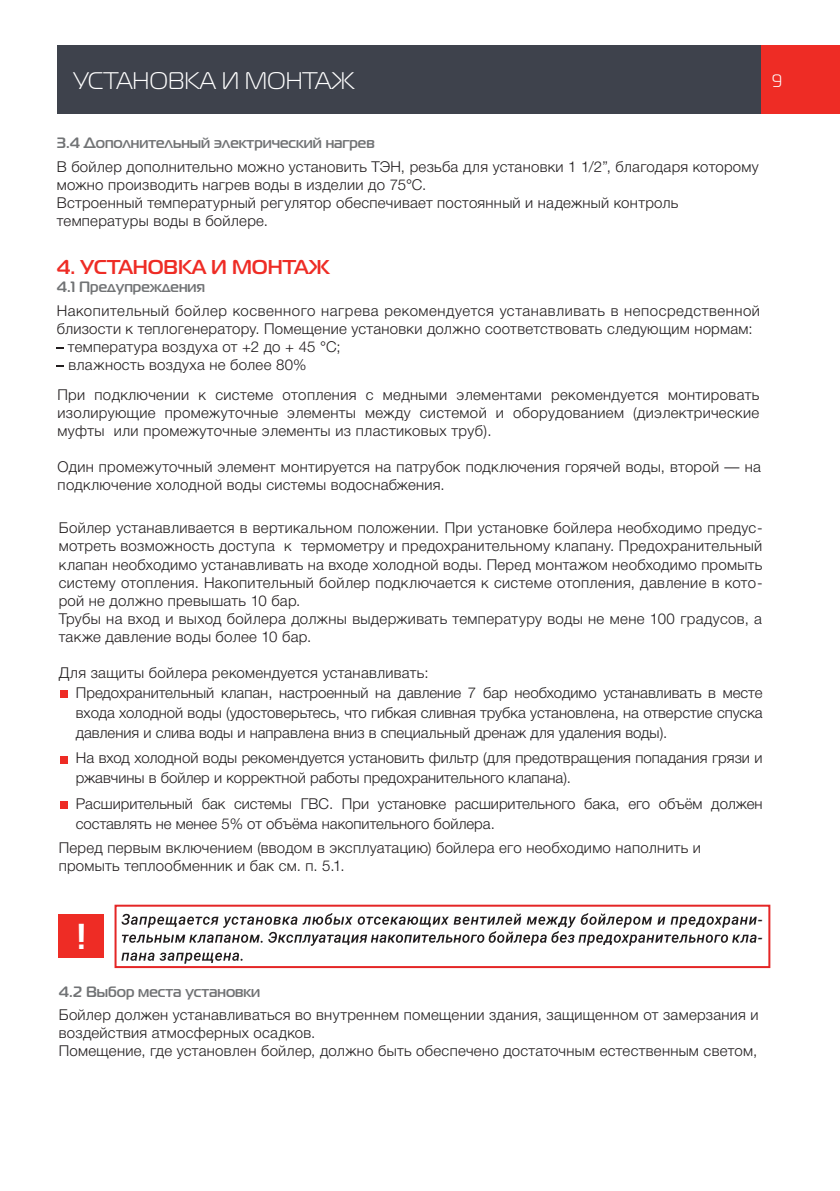
<style>
.page{position:relative;width:840px;height:1191px;background:#fff}
.page>*{position:absolute;margin:0;border:0;box-sizing:border-box;transform-origin:0 0}
.t1{font:700 36px "Magistral C";color:#fff}
.t2{font:24px "Magistral C";color:#fff}
.t3{font:700 20px "Magistral C";color:#ee2c25}
.t4{font:18px "Magistral C";color:#fff}
.t5{font:300 15px/18px "Helvetica Neue Cyr";letter-spacing:.015em;color:#211d1e}
.t6{font:300 15px "Helvetica Neue Cyr";letter-spacing:.035em;color:#211d1e}
.t7{font:700 15px "Magistral C";color:#717375}
.t8{font:italic 500 15px/18px "Roboto";color:#211d1e}
</style>
<div class="page">
<div style="left:748px;top:45px;width:91px;height:68px;background:#ee2c25"></div>
<div style="left:57px;top:45px;width:703px;height:68px;background:#3e424c"></div>
<div style="left:60px;top:690px;width:7px;height:7px;background:#ee2c25"></div>
<div style="left:60px;top:756px;width:7px;height:7px;background:#ee2c25"></div>
<div style="left:60px;top:801px;width:7px;height:8px;background:#ee2c25"></div>
<div style="left:59px;top:913px;width:45px;height:44px;background:#ee2c25"></div>
<svg style="left:121px;top:913px;width:635px;height:33px"></svg>
<svg style="left:121px;top:952px;width:121px;height:11px"></svg>
<div style="left:114px;top:904px;width:656px;height:64px;border:2px solid #e42626"></div>
<h2 class="t2" style="left:74px;top:68px;width:282px">УСТАНОВКА И МОНТАЖ</h2>
<p class="t4" style="left:771px;top:71px;width:12px">9</p>
<p class="t7" style="left:57px;top:134px;width:319px">3.4 Дополнительный электрический нагрев</p>
<p class="t5" style="left:57px;top:158px;width:703px">В бойлер дополнительно можно установить ТЭН, резьба для установки 1 1/2”, благодаря которому можно производить нагрев воды в изделии до 75°С.<br>Встроенный температурный регулятор обеспечивает постоянный и надежный контроль температуры воды в бойлере.</p>
<h3 class="t3" style="left:57px;top:255px;width:274px">4. УСТАНОВКА И МОНТАЖ</h3>
<p class="t7" style="left:57px;top:278px;width:150px">4.1 Предупреждения</p>
<p class="t6" style="left:57px;top:302px;width:704px">Накопительный бойлер косвенного нагрева рекомендуется устанавливать в непосредственной</p>
<p class="t5" style="left:57px;top:319px;width:697px">близости к теплогенератору. Помещение установки должно соответствовать следующим нормам:</p>
<p class="t5" style="left:68px;top:337px;width:274px">температура воздуха от +2 до + 45 °С;</p>
<p class="t5" style="left:68px;top:355px;width:239px">влажность воздуха не более 80%</p>
<p class="t5" style="left:57px;top:386px;width:703px;text-align:justify">При подключении к системе отопления с медными элементами рекомендуется монтировать изолирующие промежуточные элементы между системой и оборудованием (диэлектрические муфты или промежуточные элементы из пластиковых труб).</p>
<p class="t5" style="left:58px;top:458px;width:704px">Один промежуточный элемент монтируется на патрубок подключения горячей воды, второй — на подключение холодной воды системы водоснабжения.</p>
<p class="t5" style="left:59px;top:519px;width:705px">Бойлер устанавливается в вертикальном положении. При установке бойлера необходимо предус&shy;мотреть возможность доступа к термометру и предохранительному клапану. Предохранительный клапан необходимо устанавливать на входе холодной воды. Перед монтажом необходимо промыть систему отопления. Накопительный бойлер подключается к системе отопления, давление в кото&shy;рой не должно превышать 10 бар.<br>Трубы на вход и выход бойлера должны выдерживать температуру воды не мене 100 градусов, а также давление воды более 10 бар.</p>
<p class="t5" style="left:76px;top:662px;width:688px;line-height:20px;text-indent:-17px">Для защиты бойлера рекомендуется устанавливать:<br>Предохранительный клапан, настроенный на давление 7 бар необходимо устанавливать в месте входа холодной воды (удостоверьтесь, что гибкая сливная трубка установлена, на отверстие спуска давления и слива воды и направлена вниз в специальный дренаж для удаления воды).</p>
<p class="t5" style="left:76px;top:748px;width:688px;line-height:20px">На вход холодной воды рекомендуется установить фильтр (для предотвращения попадания грязи и ржавчины в бойлер и корректной работы предохранительного клапана).</p>
<p class="t5" style="left:76px;top:793px;width:687px;line-height:20px">Расширительный бак системы ГВС. При установке расширительного бака, его объём должен составлять не менее 5% от объёма накопительного бойлера.</p>
<p class="t5" style="left:59px;top:838px;width:643px">Перед первым включением (вводом в эксплуатацию) бойлера его необходимо наполнить и промыть теплообменник и бак см. п. 5.1.</p>
<h1 class="t1" style="left:77px;top:914px;width:11px">!</h1>
<p class="t8" style="left:757px;top:909px;width:6px">- -</p>
<p class="t7" style="left:59px;top:982px;width:203px">4.2 Выбор места установки</p>
<p class="t5" style="left:59px;top:1006px;width:701px">Бойлер должен устанавливаться во внутреннем помещении здания, защищенном от замерзания и воздействия атмосферных осадков.<br>Помещение, где установлен бойлер, должно быть обеспечено достаточным естественным светом,</p>
</div>
